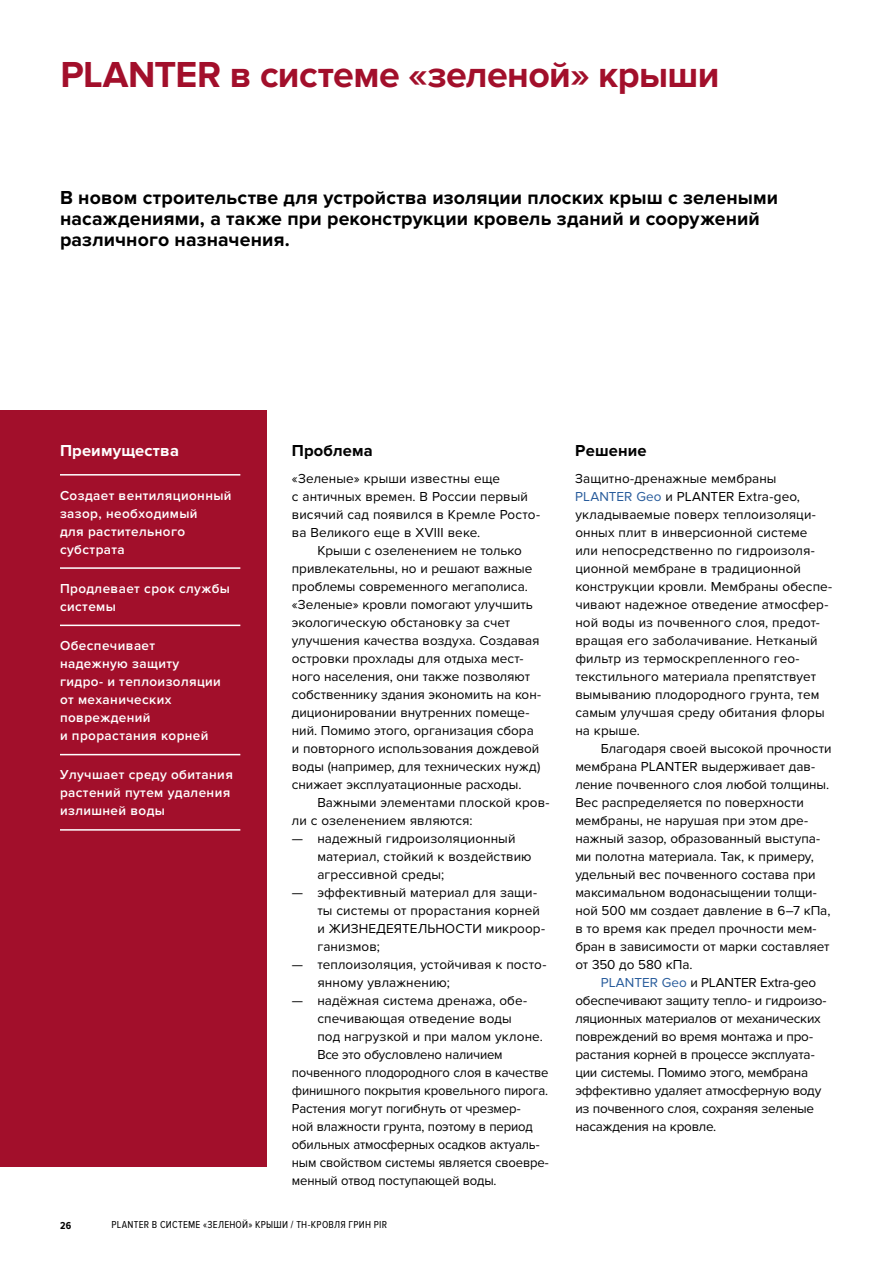
<style>
.page{position:relative;width:893px;height:1263px;background:#fff}
.page>*{position:absolute;margin:0;border:0;box-sizing:border-box;transform-origin:0 0}
.t1{font:700 37.5px "Proxima Nova";letter-spacing:-.015em;color:#a20f2b}
.t2{font:700 19.5px/21px "Proxima Nova";letter-spacing:.005em;color:#000}
.t3{font:700 16.5px "Proxima Nova";letter-spacing:.01em;color:#000}
.t4{font:700 16.5px "Proxima Nova";letter-spacing:.01em;color:#fff}
.t5{font:13.5px/18px "Proxima Nova";color:#000}
.t6{font:13.5px/18px "Proxima Nova";letter-spacing:-.02em;color:#000}
.t7{font:600 13.5px/18px "Proxima Nova";letter-spacing:.03em;color:#fff}
.t8{font:10.5px "Proxima Nova Cond";letter-spacing:.025em;color:#000}
.t9{font:700 10.5px "Proxima Nova Cond";color:#000}
.s1{color:#275b9b}
</style>
<div class="page">
<div style="left:0;top:411px;width:266px;height:756px;background:#a20f2b"></div>
<hr style="left:60px;top:474px;width:180px;height:2px;background:#fff">
<hr style="left:60px;top:567px;width:180px;height:2px;background:#fff">
<hr style="left:60px;top:625px;width:180px;height:1px;background:#fff">
<hr style="left:60px;top:754px;width:180px;height:1px;background:#fff">
<hr style="left:60px;top:829px;width:180px;height:2px;background:#fff">
<h1 class="t1" style="left:61px;top:53px;width:661px">PLANTER в системе «зеленой» крыши</h1>
<h2 class="t2" style="left:60px;top:187px;width:720px">В новом строительстве для устройства изоляции плоских крыш с зелеными насаждениями, а также при реконструкции кровель зданий и сооружений различного назначения.</h2>
<p class="t4" style="left:60px;top:441px;width:121px">Преимущества</p>
<p class="t7" style="left:60px;top:486px;width:173px">Создает вентиляционный зазор, необходимый<br>для растительного субстрата</p>
<p class="t7" style="left:60px;top:580px;width:172px">Продлевает срок службы системы</p>
<p class="t7" style="left:60px;top:637px;width:162px">Обеспечивает надежную защиту гидро- и теплоизоляции от механических повреждений<br>и прорастания корней</p>
<p class="t7" style="left:60px;top:766px;width:174px">Улучшает среду обитания растений путем удаления излишней воды</p>
<p class="t3" style="left:292px;top:441px;width:82px">Проблема</p>
<p class="t5" style="left:292px;top:470px;width:250px">«Зеленые» крыши известны еще<br>с античных времен. В России первый висячий сад появился в Кремле Росто&shy;ва Великого еще в XVIII веке.</p>
<p class="t5" style="left:292px;top:542px;width:251px;text-indent:26px">Крыши с озеленением не только привлекательны, но и решают важные проблемы современного мегаполиса. «Зеленые» кровли помогают улучшить экологическую обстановку за счет улучшения качества воздуха. Создавая островки прохлады для отдыха мест&shy;ного населения, они также позволяют собственнику здания экономить на кон&shy;диционировании внутренних помеще&shy;ний. Помимо этого, организация сбора и повторного использования дождевой воды (например, для технических нужд) снижает эксплуатационные расходы.</p>
<p class="t5" style="left:292px;top:794px;width:259px;text-indent:26px">Важными элементами плоской кров&shy;ли с озеленением являются:</p>
<p class="t5" style="left:317px;top:830px;width:216px;text-indent:-26px">— надежный гидроизоляционный материал, стойкий к воздействию агрессивной среды;</p>
<p class="t5" style="left:317px;top:884px;width:229px;text-indent:-26px">— эффективный материал для защи&shy;ты системы от прорастания корней и ЖИЗНЕДЕЯТЕЛЬНОСТИ микроор&shy;ганизмов;</p>
<p class="t5" style="left:317px;top:956px;width:231px;text-indent:-26px">— теплоизоляция, устойчивая к посто&shy;янному увлажнению;</p>
<p class="t5" style="left:292px;top:992px;width:237px">— надёжная система дренажа, обе-</p>
<p class="t5" style="left:317px;top:1010px;width:196px">спечивающая отведение воды</p>
<p class="t5" style="left:317px;top:1028px;width:227px">под нагрузкой и при малом уклоне.</p>
<p class="t5" style="left:317px;top:1046px;width:187px">Все это обусловлено наличием</p>
<p class="t5" style="left:292px;top:1064px;width:258px">почвенного плодородного слоя в качестве</p>
<p class="t5" style="left:292px;top:1082px;width:258px">финишного покрытия кровельного пирога.</p>
<p class="t5" style="left:292px;top:1100px;width:230px">Растения могут погибнуть от чрезмер-</p>
<p class="t5" style="left:292px;top:1118px;width:242px">ной влажности грунта, поэтому в период</p>
<p class="t5" style="left:292px;top:1136px;width:249px">обильных атмосферных осадков актуаль-</p>
<p class="t5" style="left:292px;top:1154px;width:258px">ным свойством системы является своевре-</p>
<p class="t5" style="left:292px;top:1172px;width:206px">менный отвод поступающей воды.</p>
<p class="t9" style="left:60px;top:1219px;width:13px">26</p>
<p class="t8" style="left:112px;top:1218px;width:277px">PLANTER В СИСТЕМЕ «ЗЕЛЕНОЙ» КРЫШИ / ТН-КРОВЛЯ ГРИН PIR</p>
<p class="t3" style="left:575px;top:441px;width:73px">Решение</p>
<p class="t5" style="left:575px;top:470px;width:259px">Защитно-дренажные мембраны <span class="s1">PLANTER Geo</span> и PLANTER Extra-geo, укладываемые поверх теплоизоляци&shy;онных плит в инверсионной системе или непосредственно по гидроизоля&shy;ционной мембране в традиционной конструкции кровли. Мембраны обеспе&shy;чивают надежное отведение атмосфер&shy;ной воды из почвенного слоя, предот&shy;вращая его заболачивание. Нетканый фильтр из термоскрепленного гео&shy;текстильного материала препятствует вымыванию плодородного грунта, тем самым улучшая среду обитания флоры на крыше.</p>
<p class="t5" style="left:575px;top:740px;width:258px;text-indent:26px">Благодаря своей высокой прочности мембрана PLANTER выдерживает дав&shy;ление почвенного слоя любой толщины.<br>Вес распределяется по поверхности мембраны, не нарушая при этом дре&shy;нажный зазор, образованный выступа&shy;ми полотна материала. Так, к примеру, удельный вес почвенного состава при максимальном водонасыщении толщи&shy;ной 500 мм создает давление в 6–7 кПа, в то время как предел прочности мем&shy;бран в зависимости от марки составляет от 350 до 580 кПа.</p>
<p class="t6" style="left:575px;top:974px;width:253px;text-indent:25px"><span class="s1">PLANTER Geo</span> и PLANTER Extra-geo обеспечивают защиту тепло- и гидроизо&shy;ляционных материалов от механических повреждений во время монтажа и про&shy;растания корней в процессе эксплуата&shy;ции системы. Помимо этого, мембрана эффективно удаляет атмосферную воду из почвенного слоя, сохраняя зеленые насаждения на кровле.</p>
</div>
